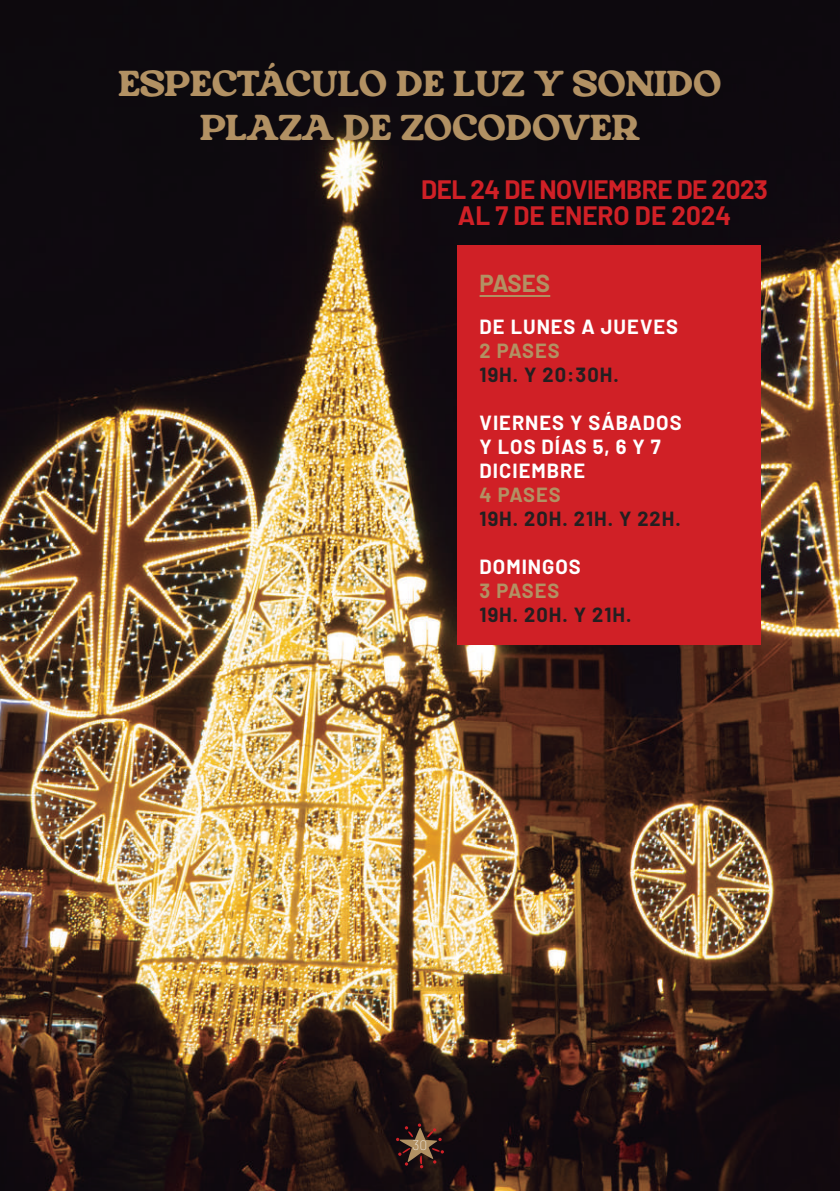
<style>
.page{position:relative;width:840px;height:1191px;background:#fff}
.page>*{position:absolute;margin:0;border:0;box-sizing:border-box;transform-origin:0 0}
.t1{font:36px/43.2px "Pure Orange";color:#b29163;text-align:center}
.t2{font:700 26px/26px "Barlow";letter-spacing:-.02em;color:#d02026;text-align:center}
.t3{font:700 24px "Barlow";letter-spacing:-.02em;color:#b29163}
.t4{font:700 20px/24px "Barlow";letter-spacing:.05em;color:#fff}
.t5{font:700 20px "Barlow";letter-spacing:.05em;color:#231f20}
.t6{font:700 20px "Barlow";letter-spacing:.03em;color:#b29163}
.t7{font:100 14px "Barlow";color:#fff}
</style>
<div class="page">
<img style="left:0;top:0;width:839px;height:1191px">
<svg style="left:396px;top:1123px;width:48px;height:45px;background:#4b2f24"></svg>
<svg style="left:402px;top:1147px;width:8px;height:6px"></svg>
<div style="left:456px;top:245px;width:304px;height:400px;background:#d02026"></div>
<hr style="left:479px;top:295px;width:71px;height:2px;background:#b29163">
<h1 class="t1" style="left:118px;top:62px;width:604px">ESPECTÁCULO DE LUZ Y SONIDO<br>PLAZA DE ZOCODOVER</h1>
<h2 class="t2" style="left:421px;top:175px;width:348px">DEL 24 DE NOVIEMBRE DE 2023<br>AL 7 DE ENERO DE 2024</h2>
<p class="t3" style="left:479px;top:265px;width:72px">PASES</p>
<p class="t4" style="left:479px;top:313px;width:200px">DE LUNES A JUEVES</p>
<p class="t6" style="left:479px;top:336px;width:82px">2 PASES</p>
<p class="t5" style="left:479px;top:360px;width:141px">19H. Y 20:30H.</p>
<p class="t4" style="left:479px;top:409px;width:203px">VIERNES Y SÁBADOS<br>Y LOS DÍAS 5, 6 Y 7<br>DICIEMBRE</p>
<p class="t6" style="left:479px;top:480px;width:82px">4 PASES</p>
<p class="t5" style="left:479px;top:504px;width:203px">19H. 20H. 21H. Y 22H.</p>
<p class="t4" style="left:479px;top:553px;width:103px">DOMINGOS</p>
<p class="t6" style="left:479px;top:576px;width:81px">3 PASES</p>
<p class="t5" style="left:479px;top:600px;width:153px">19H. 20H. Y 21H.</p>
<p class="t7" style="left:412px;top:1134px;width:16px">30</p>
</div>
